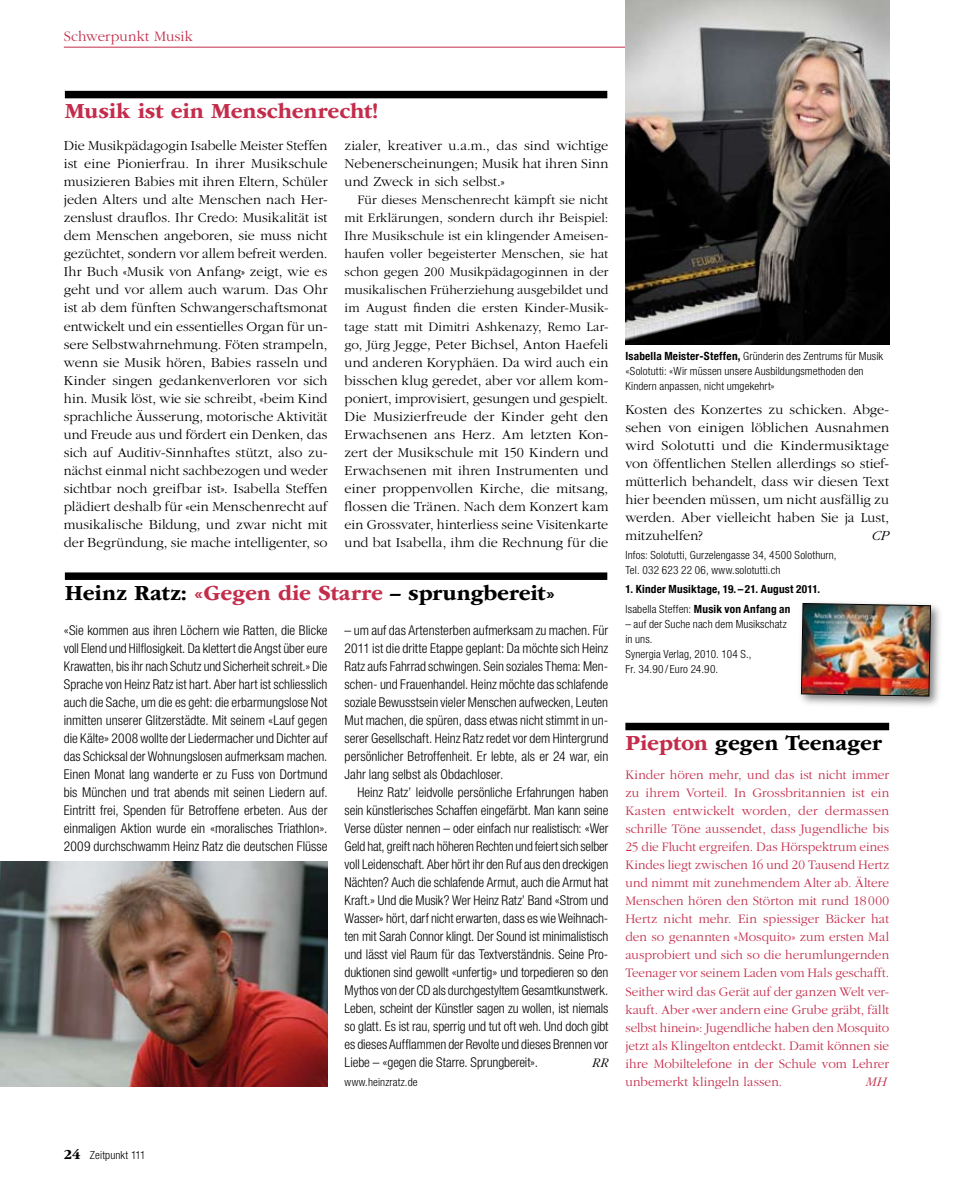
<style>
.page{position:relative;width:953px;height:1191px;background:#fff}
.page>*{position:absolute;margin:0;border:0;box-sizing:border-box;transform-origin:0 0}
.t1{font:700 22.5px "ITC Garamond Std";letter-spacing:-.005em;color:#000}
.t2{font:700 22.5px "ITC Garamond Std";letter-spacing:-.005em;color:#c32d4b}
.t3{font:300 15px "ITC Garamond Std";letter-spacing:.005em;color:#c32d4b}
.t4{font:300 14.25px/18px "ITC Garamond Std";color:#000;text-align:justify}
.t5{font:italic 300 14.25px "ITC Garamond Std";color:#000}
.t6{font:300 condensed 13.5px/18px "Helvetica Neue LT Std";color:#000;text-align:justify}
.t7{font:300 13.5px/18.1px "ITC Garamond Std";letter-spacing:.005em;color:#c32d4b;text-align:justify}
.t8{font:300 13.5px/18px "ITC Garamond Std";letter-spacing:.005em;color:#000;text-align:justify}
.t9{font:italic 300 13.5px "ITC Garamond Std";color:#c32d4b}
.t10{font:italic 300 13.5px "ITC Garamond Std";color:#000}
.t11{font:300 condensed 11.25px/15px "Helvetica Neue LT Std";letter-spacing:.015em;color:#000}
.t12{font:700 condensed 11.25px "Helvetica Neue";letter-spacing:.02em;color:#000}
.s1{font-size:13.5px}
.s2{color:#c32d4b}
.s3{font-family:"Helvetica Neue";font-weight:700}
.s4{font-family:"ITC Garamond Std";font-weight:700;font-stretch:normal;font-size:14.25px}
</style>
<div class="page">
<hr style="left:64px;top:47px;width:825px;height:1px;background:#c32d4b">
<div style="left:625px;top:723px;width:264px;height:7px;background:#000"></div>
<div style="left:65px;top:572px;width:542px;height:8px;background:#000"></div>
<img style="left:0;top:861px;width:327px;height:225px">
<div style="left:65px;top:91px;width:542px;height:7px;background:#000"></div>
<img style="left:625px;top:0;width:264px;height:344px">
<div style="left:796px;top:598px;width:148px;height:112px;background:#000;opacity:.5"></div>
<img style="left:801px;top:603px;width:129px;height:93px">
<p class="t3" style="left:64px;top:28px;width:130px">Schwerpunkt Musik</p>
<h1 class="t2" style="left:65px;top:98px;width:315px">Musik ist ein Menschenrecht!</h1>
<p class="t4" style="left:64px;top:137px;width:265px">Die Musikpädagogin Isabelle Meister Steffen ist eine Pionierfrau. In ihrer Musikschule musizieren Babies mit ihren Eltern, Schüler jeden Alters und alte Menschen nach Her&shy;zenslust drauflos. Ihr Credo: Musikalität ist dem Menschen angeboren, sie muss nicht gezüchtet, sondern vor allem befreit werden.<br>Ihr Buch «Musik von Anfang» zeigt, wie es geht und vor allem auch warum. Das Ohr ist ab dem fünften Schwangerschaftsmonat entwickelt und ein essentielles Organ für un&shy;sere Selbstwahrnehmung. Föten strampeln, wenn sie Musik hören, Babies rasseln und Kinder singen gedankenverloren vor sich hin. Musik löst, wie sie schreibt, «beim Kind sprachliche Äusserung, motorische Aktivität und Freude aus und fördert ein Denken, das sich auf Auditiv-Sinnhaftes stützt, also zu&shy;nächst einmal nicht sachbezogen und weder sichtbar noch greifbar ist». Isabella Steffen plädiert deshalb für «ein Menschenrecht auf musikalische Bildung, und zwar nicht mit der Begründung, sie mache intelligenter, so</p>
<p class="t4" style="left:344px;top:137px;width:265px">zialer, kreativer u.a.m., das sind wichtige Nebenerscheinungen; Musik hat ihren Sinn und Zweck in sich selbst.»</p>
<p class="t8" style="left:344px;top:191px;width:265px;text-indent:13px">Für dieses Menschenrecht kämpft sie nicht mit Erklärungen, sondern durch ihr Beispiel:<br>Ihre Musikschule ist ein klingender Ameisen&shy;haufen voller begeisterter Menschen, sie hat schon gegen 200 Musikpädagoginnen in der musikalischen Früherziehung ausgebildet und im August finden die ersten Kinder-Musik&shy;tage statt mit Dimitri Ashkenazy, Remo Lar-</p>
<p class="t4" style="left:344px;top:335px;width:265px"><span class="s1">go, Jürg Jeg</span>ge, Peter Bichsel, Anton Haefeli und anderen Koryphäen. Da wird auch ein bisschen klug geredet, aber vor allem kom&shy;poniert, improvisiert, gesungen und gespielt.<br>Die Musizierfreude der Kinder geht den Erwachsenen ans Herz. Am letzten Kon&shy;zert der Musikschule mit 150 Kindern und Erwachsenen mit ihren Instrumenten und einer proppenvollen Kirche, die mitsang, flossen die Tränen. Nach dem Konzert kam ein Grossvater, hinterliess seine Visitenkarte und bat Isabella, ihm die Rechnung für die</p>
<h1 class="t1" style="left:65px;top:579px;width:491px">Heinz Ratz: <span class="s2">«Gegen die Starre</span> – sprungbereit»</h1>
<p class="t6" style="left:64px;top:621px;width:265px">«Sie kommen aus ihren Löchern wie Ratten, die Blicke voll Elend und Hilflosigkeit. Da klettert die Angst über eure Krawatten, bis ihr nach Schutz und Sicherheit schreit.» Die Sprache von Heinz Ratz ist hart. Aber hart ist schliesslich auch die Sache, um die es geht: die erbarmungslose Not inmitten unserer Glitzerstädte. Mit seinem «Lauf gegen die Kälte» 2008 wollte der Liedermacher und Dichter auf das Schicksal der Wohnungslosen aufmerksam machen.<br>Einen Monat lang wanderte er zu Fuss von Dortmund bis München und trat abends mit seinen Liedern auf.<br>Eintritt frei, Spenden für Betroffene erbeten. Aus der einmaligen Aktion wurde ein «moralisches Triathlon».<br>2009 durchschwamm Heinz Ratz die deutschen Flüsse</p>
<p class="t6" style="left:344px;top:621px;width:265px">– um auf das Artensterben aufmerksam zu machen. Für 2011 ist die dritte Etappe geplant: Da möchte sich Heinz Ratz aufs Fahrrad schwingen. Sein soziales Thema: Men&shy;schen- und Frauenhandel. Heinz möchte das schlafende soziale Bewusstsein vieler Menschen aufwecken, Leuten Mut machen, die spüren, dass etwas nicht stimmt in un&shy;serer Gesellschaft. Heinz Ratz redet vor dem Hintergrund persönlicher Betroffenheit. Er lebte, als er 24 war, ein Jahr lang selbst als Obdachloser.</p>
<p class="t6" style="left:344px;top:783px;width:265px;text-indent:13px">Heinz Ratz’ leidvolle persönliche Erfahrungen haben sein künstlerisches Schaffen eingefärbt. Man kann seine Verse düster nennen – oder einfach nur realistisch: «Wer Geld hat, greift nach höheren Rechten und feiert sich selber voll Leidenschaft. Aber hört ihr den Ruf aus den dreckigen Nächten? Auch die schlafende Armut, auch die Armut hat Kraft.» Und die Musik? Wer Heinz Ratz’ Band «Strom und Wasser» hört, darf nicht erwarten, dass es wie Weihnach&shy;ten mit Sarah Connor klingt. Der Sound ist minimalistisch und lässt viel Raum für das Textverständnis. Seine Pro&shy;duktionen sind gewollt «unfertig» und torpedieren so den Mythos von der CD als durchgestyltem Gesamtkunstwerk.<br>Leben, scheint der Künstler sagen zu wollen, ist niemals so glatt. Es ist rau, sperrig und tut oft weh. Und doch gibt es dieses Aufflammen der Revolte und dieses Brennen vor Liebe – «gegen die Starre. Sprungbereit».</p>
<p class="t10" style="left:592px;top:1055px;width:18px">RR</p>
<p class="t11" style="left:344px;top:1074px;width:74px">www.heinzratz.de</p>
<p class="t11" style="left:625px;top:348px;width:259px"><span class="s3">Isabella Meister-Steffen,</span> Gründerin des Zentrums für Musik «Solotutti: «Wir müssen unsere Ausbildungsmethoden den<br>Kindern anpassen, nicht umgekehrt»</p>
<p class="t4" style="left:625px;top:400px;width:265px">Kosten des Konzertes zu schicken. Abge&shy;sehen von einigen löblichen Ausnahmen wird Solotutti und die Kindermusiktage von öffentlichen Stellen allerdings so stief&shy;mütterlich behandelt, dass wir diesen Text hier beenden müssen, um nicht ausfällig zu werden. Aber vielleicht haben Sie ja Lust, mitzuhelfen?</p>
<p class="t5" style="left:871px;top:527px;width:19px">CP</p>
<p class="t11" style="left:625px;top:547px;width:213px">Infos: Solotutti, Gurzelengasse 34, 4500 Solothurn,<br>Tel. 032 623 22 06, www.solotutti.ch</p>
<p class="t12" style="left:625px;top:582px;width:196px">1. Kinder Musiktage, 19. – 21. August 2011.</p>
<p class="t11" style="left:625px;top:601px;width:167px">Isabella Steffen: <span class="s3">Musik von Anfang an</span></p>
<p class="t11" style="left:625px;top:616px;width:163px">– auf der Suche nach dem Musikschatz in uns.<br>Synergia Verlag, 2010. 104 S.,<br>Fr. 34.90 / Euro 24.90.</p>
<h1 class="t1" style="left:625px;top:730px;width:258px"><span class="s2">Piepton</span> gegen Teenager</h1>
<p class="t7" style="left:625px;top:765px;width:265px">Kinder hören mehr, und das ist nicht immer zu ihrem Vorteil. In Grossbritannien ist ein Kasten entwickelt worden, der dermassen schrille Töne aussendet, dass Jugendliche bis 25 die Flucht ergreifen. Das Hörspektrum eines Kindes liegt zwischen 16 und 20 Tausend Hertz und nimmt mit zunehmendem Alter ab. Ältere Menschen hören den Störton mit rund 18000<br>Hertz nicht mehr. Ein spiessiger Bäcker hat den so genannten «Mosquito» zum ersten Mal ausprobiert und sich so die herumlungernden Teenager vor seinem Laden vom Hals geschafft.<br>Seither wird das Gerät auf der ganzen Welt ver&shy;kauft. Aber «wer andern eine Grube gräbt, fällt selbst hinein»: Jugendliche haben den Mosquito jetzt als Klingelton entdeckt. Damit können sie ihre Mobiltelefone in der Schule vom Lehrer unbemerkt klingeln lassen.</p>
<p class="t9" style="left:865px;top:1074px;width:22px">MH</p>
<p class="t11" style="left:64px;top:1147px;width:83px"><span class="s4">24</span> Zeitpunkt 111</p>
</div>
